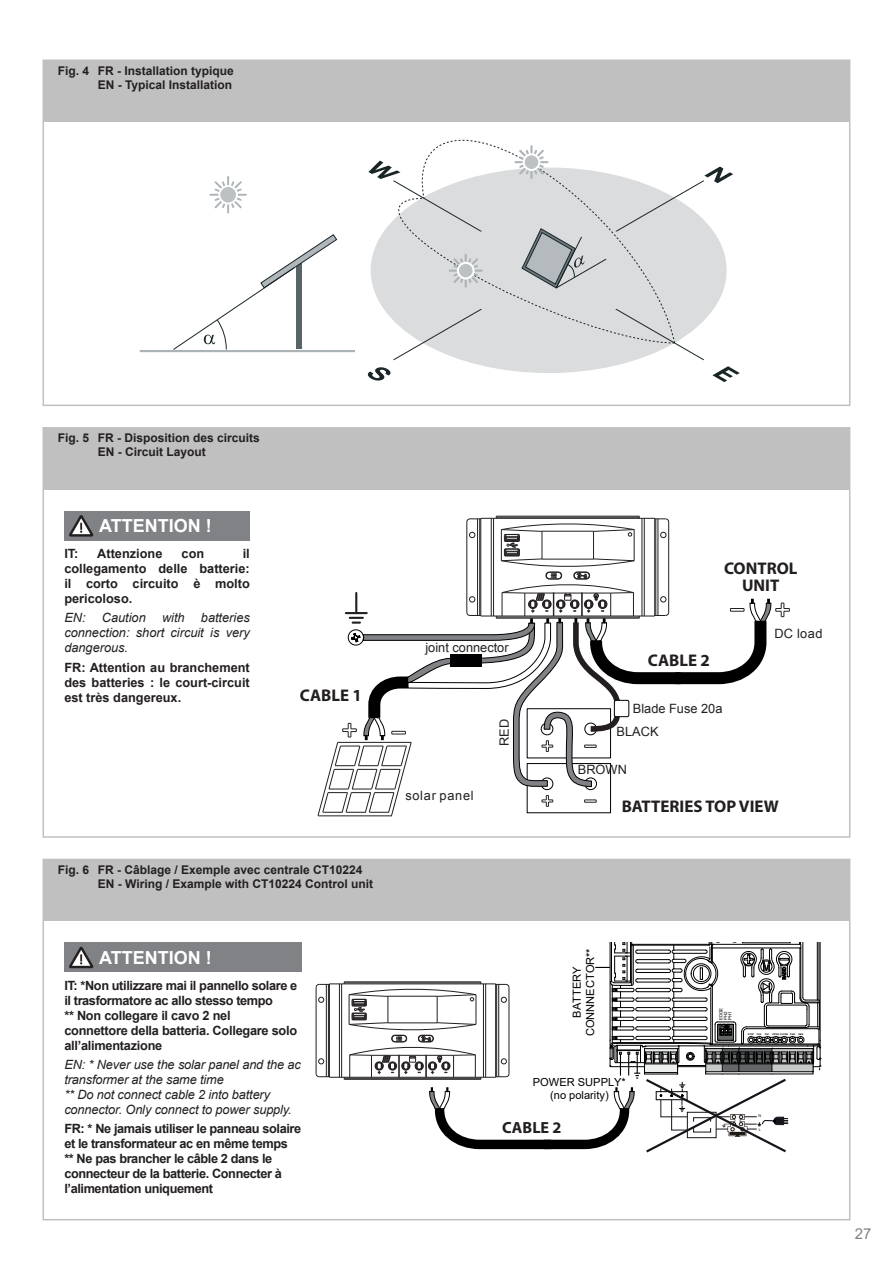
<style>
.page{position:relative;width:893px;height:1263px;background:#fff}
.page>*{position:absolute;margin:0;border:0;box-sizing:border-box;transform-origin:0 0}
.t1{font:700 18px "Arial";color:#fff}
.t2{font:700 16.95px/17px "Myriad Pro";color:#231f20;text-align:center}
.t3{font:700 16.2px "Myriad Pro";color:#231f20}
.t4{font:15px "Arial";color:#808285}
.t5{font:700 12.75px/15px "Arial";letter-spacing:-.03em;color:#231f20}
.t6{font:italic 12.75px/15px "Arial";letter-spacing:-.01em;color:#231f20}
.t7{font:12.75px "Arial";color:#231f20}
.t8{font:700 12.75px "Arial";color:#231f20}
.t9{font:12.75px "Arial";letter-spacing:.055em;color:#231f20}
.t10{font:700 12px "Arial";color:#231f20}
.t11{font:11.1px/13.4px "Arial";color:#000001;text-align:center}
.t12{font:italic 10.5px "Times New Roman";color:#1a2528}
.t13{font:4.35px/4.5px "Arial";color:#000001}
.t14{font:3.9px "Arial";color:#17141b;scale:.95 1}
.t15{font:900 2.4px "Arial";color:#000001}
.t16{font:700 2.25px "Arial";color:#000001}
</style>
<div class="page">
<div style="left:43px;top:60px;width:807px;height:62px;background:#c0c0c0"></div>
<div style="left:43px;top:428px;width:807px;height:61px;background:#c0c0c0"></div>
<div style="left:43px;top:859px;width:807px;height:62px;background:#c0c0c0"></div>
<div style="left:43px;top:60px;width:807px;height:346px;border:2px solid #c0c0c0"></div>
<div style="left:43px;top:427px;width:807px;height:411px;border:2px solid #c0c0c0"></div>
<div style="left:43px;top:859px;width:807px;height:361px;border:2px solid #c0c0c0"></div>
<svg style="left:370px;top:160px;width:357px;height:213px"></svg>
<svg style="left:393px;top:180px;width:312px;height:181px;fill:#dadcdd"></svg>
<svg style="left:704px;top:167px;width:29px;height:16px"></svg>
<svg style="left:368px;top:366px;width:24px;height:15px"></svg>
<svg style="left:368px;top:161px;width:32px;height:18px"></svg>
<svg style="left:712px;top:366px;width:28px;height:16px"></svg>
<svg style="left:412px;top:140px;width:263px;height:58px"></svg>
<hr style="left:530px;top:146px;width:3px;height:16px;background:#adb4b8">
<hr style="left:530px;top:162px;width:3px;height:16px;background:#adb4b8">
<svg style="left:515px;top:148px;width:32px;height:28px"></svg>
<div style="left:524px;top:154px;width:15px;height:16px;background:#bcc1c4;border-radius:50%"></div>
<div style="left:523px;top:153px;width:17px;height:18px;border:2px solid #fff;border-radius:50%"></div>
<svg style="left:378px;top:198px;width:297px;height:146px;background:#d4d7d8"></svg>
<svg style="left:210px;top:177px;width:36px;height:36px"></svg>
<div style="left:219px;top:186px;width:18px;height:18px;background:#bcc1c4;border-radius:50%"></div>
<div style="left:218px;top:185px;width:20px;height:19px;border:2px solid #fff;border-radius:50%"></div>
<svg style="left:139px;top:234px;width:216px;height:119px"></svg>
<div style="left:64px;top:511px;width:186px;height:30px;background:#808285"></div>
<svg style="left:69px;top:515px;width:24px;height:22px"></svg>
<div style="left:64px;top:942px;width:238px;height:30px;background:#808285"></div>
<svg style="left:69px;top:947px;width:24px;height:21px"></svg>
<svg style="left:317px;top:516px;width:473px;height:300px"></svg>
<div style="left:614px;top:700px;width:15px;height:17px;background:#fff;border-radius:2px"></div>
<div style="left:614px;top:700px;width:15px;height:17px;border:1px solid #000001;border-radius:2px"></div>
<hr style="left:316px;top:987px;width:1px;height:87px;background:#231f20">
<hr style="left:326px;top:984px;width:1px;height:93px;background:#231f20">
<hr style="left:328px;top:984px;width:1px;height:93px;background:#231f20">
<hr style="left:329px;top:984px;width:1px;height:93px;background:#231f20">
<hr style="left:339px;top:984px;width:1px;height:93px;background:#231f20">
<hr style="left:341px;top:984px;width:1px;height:93px;background:#231f20">
<hr style="left:329px;top:1077px;width:167px;height:1px;background:#231f20">
<hr style="left:329px;top:984px;width:167px;height:1px;background:#231f20">
<svg style="left:316px;top:1073px;width:13px;height:4px"></svg>
<svg style="left:318px;top:1059px;width:6px;height:5px"></svg>
<svg style="left:316px;top:984px;width:13px;height:4px"></svg>
<svg style="left:318px;top:997px;width:6px;height:5px"></svg>
<svg style="left:344px;top:942px;width:477px;height:211px"></svg>
<p class="t10" style="left:58px;top:62px;width:33px">Fig. 4</p>
<p class="t10" style="left:98px;top:62px;width:138px">FR - Installation typique</p>
<p class="t10" style="left:98px;top:76px;width:136px">EN - Typical Installation</p>
<p class="t10" style="left:58px;top:430px;width:33px">Fig. 5</p>
<p class="t10" style="left:98px;top:430px;width:164px">FR - Disposition des circuits</p>
<p class="t10" style="left:98px;top:443px;width:110px">EN - Circuit Layout</p>
<p class="t1" style="left:99px;top:513px;width:114px">ATTENTION !</p>
<p class="t5" style="left:64px;top:546px;width:187px;text-align:justify;text-indent:178px">il collegamento delle batterie: il corto circuito è molto pericoloso.</p>
<p class="t6" style="left:64px;top:611px;width:23px">EN:</p>
<p class="t6" style="left:102px;top:611px;width:45px">Caution</p>
<p class="t6" style="left:162px;top:611px;width:24px">with</p>
<p class="t5" style="left:64px;top:546px;width:16px">IT:</p>
<p class="t8" style="left:97px;top:545px;width:67px">Attenzione</p>
<p class="t5" style="left:182px;top:546px;width:24px">con</p>
<p class="t6" style="left:64px;top:611px;width:187px;text-align:justify;text-indent:137px">batteries connection: short circuit is very dangerous.</p>
<p class="t5" style="left:64px;top:660px;width:187px;text-align:justify">FR: Attention au branchement des batteries : le court-circuit est très dangereux.</p>
<p class="t2" style="left:300px;top:686px;width:64px">CABLE 1</p>
<p class="t10" style="left:58px;top:861px;width:33px">Fig. 6</p>
<p class="t10" style="left:98px;top:861px;width:266px">FR - Câblage / Exemple avec centrale CT10224</p>
<p class="t10" style="left:98px;top:875px;width:277px">EN - Wiring / Example with CT10224 Control unit</p>
<p class="t1" style="left:99px;top:945px;width:114px">ATTENTION !</p>
<p class="t5" style="left:64px;top:978px;width:234px">IT: *Non utilizzare mai il pannello solare e il trasformatore ac allo stesso tempo</p>
<p class="t5" style="left:64px;top:1008px;width:234px">** Non collegare il cavo 2 nel connettore della batteria. Collegare solo all’alimentazione</p>
<p class="t6" style="left:64px;top:1057px;width:238px">EN: * Never use the solar panel and the ac transformer at the same time</p>
<p class="t6" style="left:64px;top:1087px;width:229px">** Do not connect cable 2 into battery connector. Only connect to power supply.</p>
<p class="t5" style="left:64px;top:1121px;width:238px">FR: * Ne jamais utiliser le panneau solaire et le transformateur ac en même temps</p>
<p class="t5" style="left:64px;top:1151px;width:219px">** Ne pas brancher le câble 2 dans le connecteur de la batterie. Connecter à l’alimentation uniquement</p>
<p class="t12" style="left:131px;top:1040px;width:7px">4</p>
<p class="t2" style="left:724px;top:559px;width:75px">CONTROL<br>UNIT</p>
<p class="t7" style="left:425px;top:639px;width:85px">joint connector</p>
<p class="t2" style="left:648px;top:651px;width:64px">CABLE 2</p>
<p class="t7" style="left:633px;top:700px;width:91px">Blade Fuse 20a</p>
<p class="t7" style="left:774px;top:625px;width:50px">DC load</p>
<p class="t9" style="left:405px;top:787px;width:70px">solar panel</p>
<p class="t7" style="left:496px;top:746px;width:29px;rotate:-90deg">RED</p>
<p class="t7" style="left:617px;top:723px;width:43px">BLACK</p>
<p class="t7" style="left:578px;top:762px;width:51px">BROWN</p>
<p class="t2" style="left:622px;top:798px;width:158px">BATTERIES TOP VIEW</p>
<p class="t11" style="left:570px;top:1036px;width:90px;rotate:-90deg">BATTERY<br>CONNNECTOR**</p>
<p class="t11" style="left:533px;top:1075px;width:95px">POWER SUPPLY* (no polarity)</p>
<p class="t3" style="left:502px;top:1116px;width:61px">CABLE 2</p>
<p class="t13" style="left:719px;top:1020px;width:14px;rotate:-90deg">EDGE<br>PH2<br>PH1</p>
<p class="t15" style="left:719px;top:1024px;width:6px">ON</p>
<p class="t16" style="left:748px;top:1032px;width:8px">STOP</p>
<p class="t16" style="left:757px;top:1032px;width:6px">PH2</p>
<p class="t16" style="left:765px;top:1032px;width:6px">PH1</p>
<p class="t16" style="left:772px;top:1032px;width:24px">OPEN CLOSE PAR</p>
<p class="t16" style="left:798px;top:1032px;width:6px">SBS</p>
<p class="t14" style="left:759px;top:1113px;width:4px">N</p>
<p class="t14" style="left:759px;top:1126px;width:4px">L</p>
<p class="t4" style="left:855px;top:1223px;width:18px">27</p>
</div>
